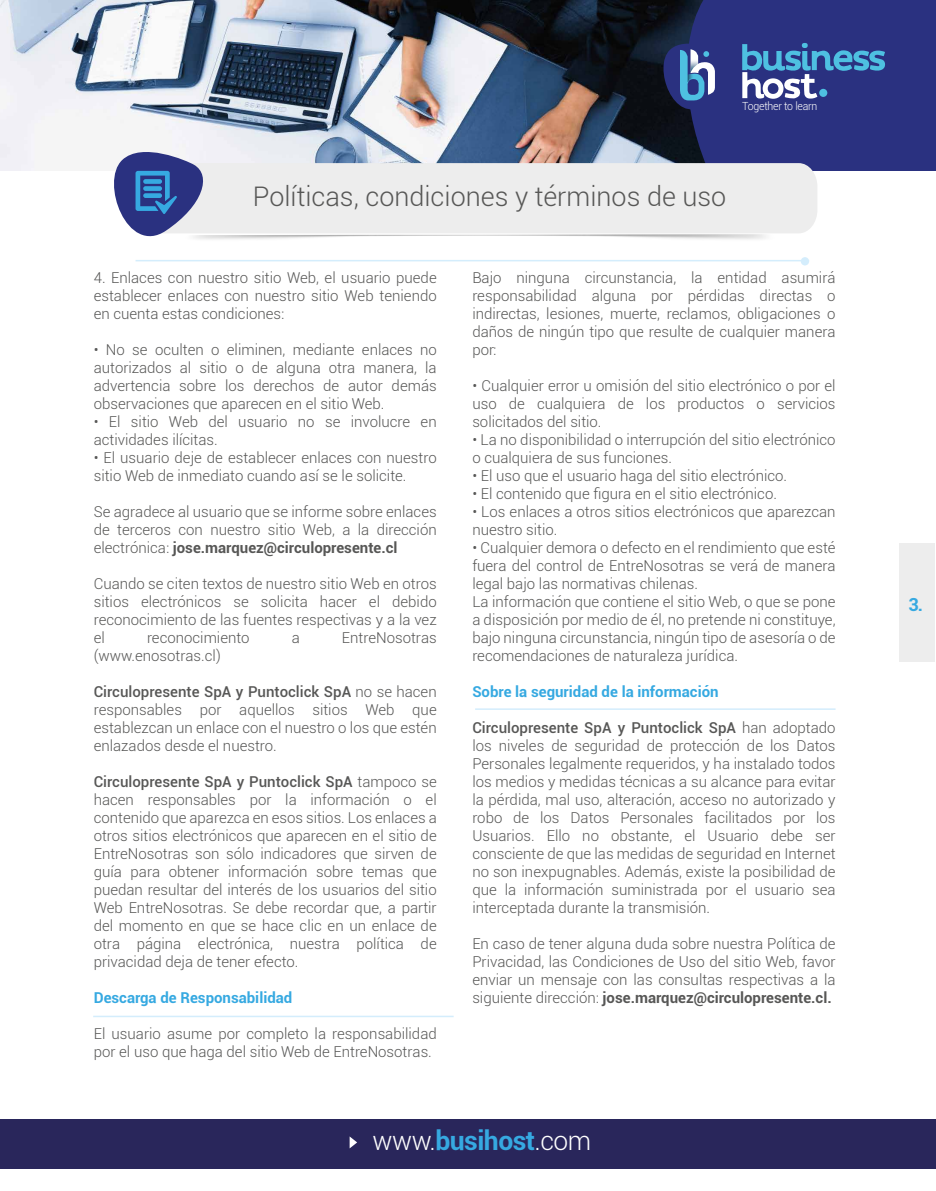
<style>
.page{position:relative;width:936px;height:1191px;background:#fff}
.page>*{position:absolute;margin:0;border:0;box-sizing:border-box;transform-origin:0 0}
.t1{font:300 27px "Roboto";color:#575756}
.t2{font:300 26.55px "Roboto";letter-spacing:-.02em;color:#fff}
.t3{font:700 18px "Roboto";color:#36a9e1}
.t4{font:300 15px/18px "Roboto";color:#575756;text-align:justify}
.t5{font:700 15px "Roboto";color:#36a9e1}
.t6{font:300 11.1px "Roboto";letter-spacing:-.02em;color:#fff;scale:.94 1}
.s1{font-weight:700}
.s2{font-weight:500}
.s3{font-weight:700;color:#36a9e1}
</style>
<div class="page">
<hr style="left:475px;top:708px;width:360px;height:2px;background:#d4edfc">
<hr style="left:93px;top:1015px;width:360px;height:2px;background:#d4edfc">
<hr style="left:135px;top:260px;width:674px;height:1px;background:#d4edfc">
<div style="left:800px;top:257px;width:9px;height:8px;background:#d4edfc;border-radius:50%"></div>
<img style="left:0;top:0;width:633px;height:171px">
<svg style="left:633px;top:0;width:302px;height:171px;background:#262d6c"></svg>
<div style="left:212px;top:163px;width:605px;height:70px;background:#ededed"></div>
<svg style="left:100px;top:141px;width:112px;height:100px"></svg>
<div style="left:143px;top:179px;width:19px;height:5px;background:#36a9e1;border-radius:2px"></div>
<div style="left:143px;top:186px;width:19px;height:5px;background:#36a9e1;border-radius:2px"></div>
<div style="left:143px;top:193px;width:19px;height:5px;background:#36a9e1;border-radius:2px"></div>
<svg style="left:652px;top:35px;width:233px;height:91px;background:#384b89"></svg>
<div style="left:0;top:1119px;width:935px;height:50px;background:#29265b"></div>
<svg style="left:349px;top:1136px;width:8px;height:12px"></svg>
<div style="left:899px;top:543px;width:35px;height:118px;background:#ededed"></div>
<p class="t6" style="left:742px;top:98px;width:82px">Together to learn</p>
<h1 class="t1" style="left:253px;top:178px;width:475px">Políticas, condiciones y términos de uso</h1>
<p class="t4" style="left:94px;top:268px;width:344px">4. Enlaces con nuestro sitio Web, el usuario puede establecer enlaces con nuestro sitio Web teniendo en cuenta estas condiciones:</p>
<p class="t4" style="left:94px;top:340px;width:344px">• No se oculten o eliminen, mediante enlaces no autorizados al sitio o de alguna otra manera, la advertencia sobre los derechos de autor demás observaciones que aparecen en el sitio Web.</p>
<p class="t4" style="left:94px;top:412px;width:344px">• El sitio Web del usuario no se involucre en actividades ilícitas.</p>
<p class="t4" style="left:94px;top:448px;width:344px">• El usuario deje de establecer enlaces con nuestro sitio Web de inmediato cuando así se le solicite.</p>
<p class="t4" style="left:94px;top:502px;width:344px">Se agradece al usuario que se informe sobre enlaces de terceros con nuestro sitio Web, a la dirección electrónica: <span class="s1">jose.marquez@circulopresente.cl</span></p>
<p class="t4" style="left:94px;top:574px;width:344px">Cuando se citen textos de nuestro sitio Web en otros sitios electrónicos se solicita hacer el debido reconocimiento de las fuentes respectivas y a la vez el</p>
<p class="t4" style="left:147px;top:628px;width:104px">reconocimiento</p>
<p class="t4" style="left:292px;top:628px;width:10px">a</p>
<p class="t4" style="left:342px;top:628px;width:96px">EntreNosotras</p>
<p class="t4" style="left:94px;top:646px;width:128px">(www.enosotras.cl)</p>
<p class="t4" style="left:94px;top:682px;width:344px"><span class="s2">Circulopresente SpA y Puntoclick SpA</span> no se hacen responsables por aquellos sitios Web que establezcan un enlace con el nuestro o los que estén enlazados desde el nuestro.</p>
<p class="t4" style="left:94px;top:772px;width:344px"><span class="s2">Circulopresente SpA y Puntoclick SpA</span> tampoco se hacen responsables por la información o el contenido que aparezca en esos sitios. Los enlaces a otros sitios electrónicos que aparecen en el sitio de EntreNosotras son sólo indicadores que sirven de guía para obtener información sobre temas que puedan resultar del interés de los usuarios del sitio Web EntreNosotras. Se debe recordar que, a partir del momento en que se hace clic en un enlace de otra página electrónica, nuestra política de privacidad deja de tener efecto.</p>
<p class="t5" style="left:94px;top:986px;width:200px">Descarga de Responsabilidad</p>
<p class="t4" style="left:94px;top:1024px;width:344px">El usuario asume por completo la responsabilidad por el uso que haga del sitio Web de EntreNosotras.</p>
<p class="t4" style="left:472px;top:268px;width:365px">Bajo ninguna circunstancia, la entidad asumirá responsabilidad alguna por pérdidas directas o indirectas, lesiones, muerte, reclamos, obligaciones o daños de ningún tipo que resulte de cualquier manera por:</p>
<p class="t4" style="left:472px;top:376px;width:365px">• Cualquier error u omisión del sitio electrónico o por el uso de cualquiera de los productos o servicios solicitados del sitio.</p>
<p class="t4" style="left:472px;top:430px;width:365px">• La no disponibilidad o interrupción del sitio electrónico o cualquiera de sus funciones.</p>
<p class="t4" style="left:472px;top:466px;width:316px">• El uso que el usuario haga del sitio electrónico.</p>
<p class="t4" style="left:472px;top:484px;width:306px">• El contenido que figura en el sitio electrónico.</p>
<p class="t4" style="left:472px;top:502px;width:365px">• Los enlaces a otros sitios electrónicos que aparezcan nuestro sitio.</p>
<p class="t4" style="left:472px;top:538px;width:365px;text-align:left">• Cualquier demora o defecto en el rendimiento que esté fuera del control de EntreNosotras se verá de manera legal bajo las normativas chilenas.<br>La información que contiene el sitio Web, o que se pone a disposición por medio de él, no pretende ni constituye, bajo ninguna circunstancia, ningún tipo de asesoría o de recomendaciones de naturaleza jurídica.</p>
<p class="t5" style="left:472px;top:680px;width:248px">Sobre la seguridad de la información</p>
<p class="t4" style="left:472px;top:718px;width:365px"><span class="s2">Circulopresente SpA y Puntoclick SpA</span> han adoptado los niveles de seguridad de protección de los Datos Personales legalmente requeridos, y ha instalado todos los medios y medidas técnicas a su alcance para evitar la pérdida, mal uso, alteración, acceso no autorizado y robo de los Datos Personales facilitados por los Usuarios. Ello no obstante, el Usuario debe ser consciente de que las medidas de seguridad en Internet no son inexpugnables. Además, existe la posibilidad de que la información suministrada por el usuario sea interceptada durante la transmisión.</p>
<p class="t4" style="left:472px;top:934px;width:365px">En caso de tener alguna duda sobre nuestra Política de Privacidad, las Condiciones de Uso del sitio Web, favor enviar un mensaje con las consultas respectivas a la siguiente dirección: <span class="s1">jose.marquez@circulopresente.cl.</span></p>
<h2 class="t2" style="left:372px;top:1122px;width:220px">www.<span class="s3">busihost</span>.com</h2>
<p class="t3" style="left:908px;top:592px;width:16px">3.</p>
</div>
